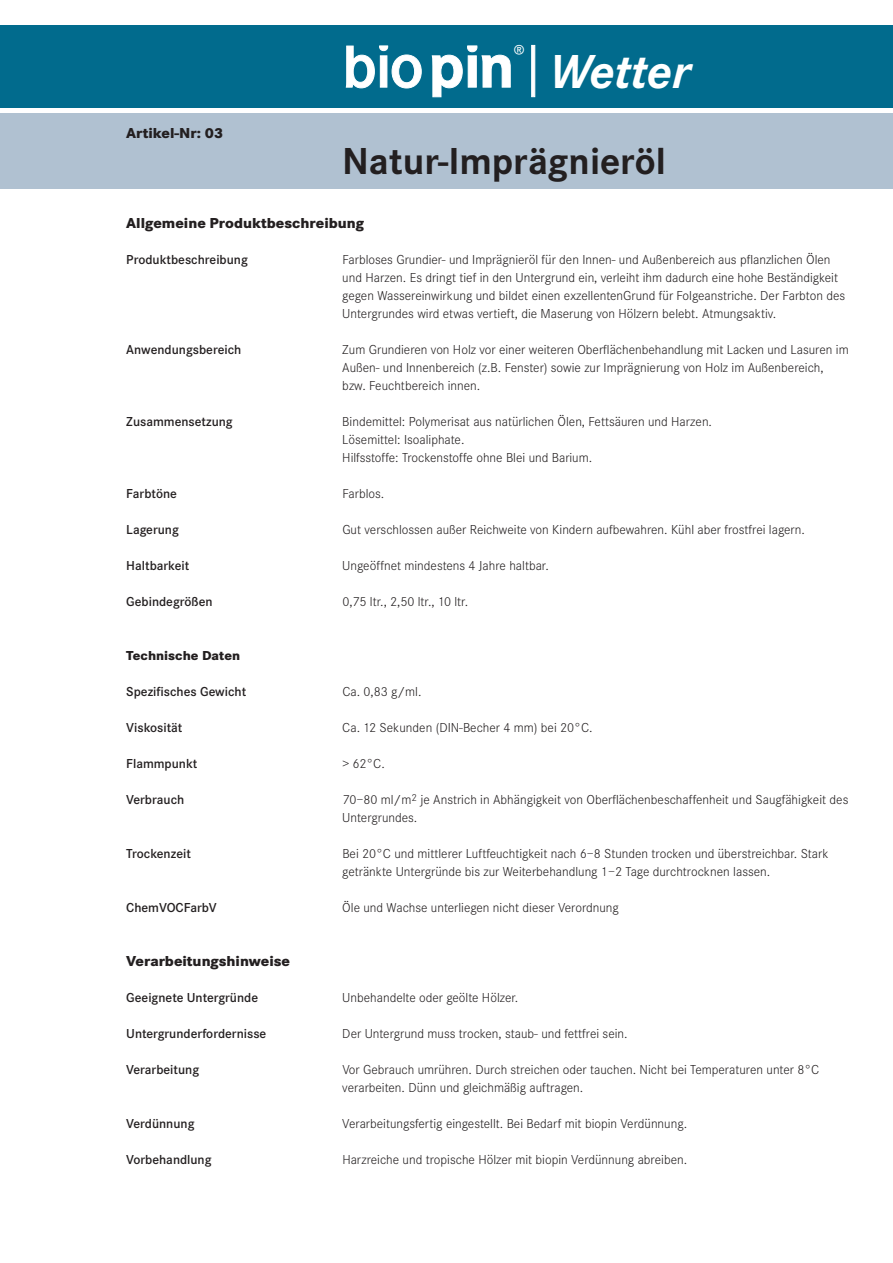
<style>
.page{position:relative;width:893px;height:1263px;background:#fff}
.page>*{position:absolute;margin:0;border:0;box-sizing:border-box;transform-origin:0 0}
.t1{font:italic 700 49.5px "Corporate S";color:#fff}
.t2{font:700 39px "Corporate S";color:#231f20}
.t3{font:25.65px "Corporate S";color:#fff}
.Artikel{font:800 15px "Corporate S";color:#231f20}
.t4{font:300 13.5px/18px "Corporate S";color:#231f20}
.t5{font:600 13.5px "Corporate S";color:#231f20}
.t6{font:800 13.5px "Corporate S";color:#231f20}
</style>
<div class="page">
<div style="left:0;top:26px;width:893px;height:82px;background:#016b8d"></div>
<div style="left:0;top:113px;width:893px;height:75px;background:#b0c1d1"></div>
<svg style="left:346px;top:46px;width:75px;height:42px"></svg>
<svg style="left:432px;top:46px;width:78px;height:51px"></svg>
<div style="left:532px;top:45px;width:3px;height:52px;background:#fff;border:1px solid #fff"></div>
<p class="Artikel" style="left:126px;top:123px;width:98px">Artikel-Nr: 03</p>
<p class="t3" style="left:512px;top:42px;width:14px">®</p>
<p class="t1" style="left:550px;top:42px;width:142px">Wetter</p>
<p class="t2" style="left:342px;top:138px;width:325px">Natur-Imprägnieröl</p>
<p class="Artikel" style="left:126px;top:213px;width:239px">Allgemeine Produktbeschreibung</p>
<p class="t5" style="left:126px;top:251px;width:123px">Produktbeschreibung</p>
<p class="t4" style="left:342px;top:250px;width:504px">Farbloses Grundier- und Imprägnieröl für den Innen- und Außenbereich aus pflanzlichen Ölen und Harzen. Es dringt tief in den Untergrund ein, verleiht ihm dadurch eine hohe Beständigkeit gegen Wassereinwirkung und bildet einen exzellentenGrund für Folgeanstriche. Der Farbton des Untergrundes wird etwas vertieft, die Maserung von Hölzern belebt. Atmungsaktiv.</p>
<p class="t5" style="left:126px;top:341px;width:117px">Anwendungsbereich</p>
<p class="t4" style="left:342px;top:340px;width:508px">Zum Grundieren von Holz vor einer weiteren Oberflächenbehandlung mit Lacken und Lasuren im<br>Außen- und Innenbereich (z.B. Fenster) sowie zur Imprägnierung von Holz im Außenbereich, bzw. Feuchtbereich innen.</p>
<p class="t5" style="left:126px;top:413px;width:108px">Zusammensetzung</p>
<p class="t4" style="left:342px;top:412px;width:371px">Bindemittel: Polymerisat aus natürlichen Ölen, Fettsäuren und Harzen.<br>Lösemittel: Isoaliphate.</p>
<p class="t4" style="left:342px;top:448px;width:251px">Hilfsstoffe: Trockenstoffe ohne Blei und Barium.</p>
<p class="t5" style="left:126px;top:485px;width:52px">Farbtöne</p>
<p class="t4" style="left:342px;top:484px;width:44px">Farblos.</p>
<p class="t5" style="left:126px;top:521px;width:54px">Lagerung</p>
<p class="t4" style="left:342px;top:520px;width:464px">Gut verschlossen außer Reichweite von Kindern aufbewahren. Kühl aber frostfrei lagern.</p>
<p class="t5" style="left:126px;top:557px;width:65px">Haltbarkeit</p>
<p class="t4" style="left:342px;top:556px;width:208px">Ungeöffnet mindestens 4 Jahre haltbar.</p>
<p class="t5" style="left:126px;top:593px;width:88px">Gebindegrößen</p>
<p class="t4" style="left:342px;top:592px;width:127px">0,75 ltr., 2,50 ltr., 10 ltr.</p>
<p class="t6" style="left:126px;top:647px;width:115px">Technische Daten</p>
<p class="t5" style="left:126px;top:683px;width:121px">Spezifisches Gewicht</p>
<p class="t4" style="left:342px;top:682px;width:81px">Ca. 0,83 g/ml.</p>
<p class="t5" style="left:126px;top:719px;width:58px">Viskosität</p>
<p class="t4" style="left:342px;top:718px;width:252px">Ca. 12 Sekunden (DIN-Becher 4 mm) bei 20°C.</p>
<p class="t5" style="left:126px;top:755px;width:73px">Flammpunkt</p>
<p class="t4" style="left:342px;top:754px;width:44px">&gt; 62°C.</p>
<p class="t5" style="left:126px;top:791px;width:59px">Verbrauch</p>
<p class="t4" style="left:342px;top:790px;width:508px">70–80 ml/m<sup>2</sup> je Anstrich in Abhängigkeit von Oberflächenbeschaffenheit und Saugfähigkeit des<br>Untergrundes.</p>
<p class="t5" style="left:126px;top:845px;width:66px">Trockenzeit</p>
<p class="t4" style="left:342px;top:844px;width:488px">Bei 20°C und mittlerer Luftfeuchtigkeit nach 6–8 Stunden trocken und überstreichbar. Stark getränkte Untergründe bis zur Weiterbehandlung 1–2 Tage durchtrocknen lassen.</p>
<p class="t5" style="left:126px;top:899px;width:92px">ChemVOCFarbV</p>
<p class="t4" style="left:342px;top:898px;width:278px">Öle und Wachse unterliegen nicht dieser Verordnung</p>
<p class="Artikel" style="left:126px;top:951px;width:165px">Verarbeitungshinweise</p>
<p class="t5" style="left:126px;top:989px;width:133px">Geeignete Untergründe</p>
<p class="t4" style="left:342px;top:988px;width:178px">Unbehandelte oder geölte Hölzer.</p>
<p class="t5" style="left:126px;top:1025px;width:142px">Untergrunderfordernisse</p>
<p class="t4" style="left:342px;top:1024px;width:287px">Der Untergrund muss trocken, staub- und fettfrei sein.</p>
<p class="t5" style="left:126px;top:1061px;width:74px">Verarbeitung</p>
<p class="t4" style="left:342px;top:1060px;width:478px">Vor Gebrauch umrühren. Durch streichen oder tauchen. Nicht bei Temperaturen unter 8°C verarbeiten. Dünn und gleichmäßig auftragen.</p>
<p class="t5" style="left:126px;top:1115px;width:70px">Verdünnung</p>
<p class="t4" style="left:342px;top:1114px;width:346px">Verarbeitungsfertig eingestellt. Bei Bedarf mit biopin Verdünnung.</p>
<p class="t5" style="left:126px;top:1151px;width:87px">Vorbehandlung</p>
<p class="t4" style="left:342px;top:1150px;width:346px">Harzreiche und tropische Hölzer mit biopin Verdünnung abreiben.</p>
</div>
